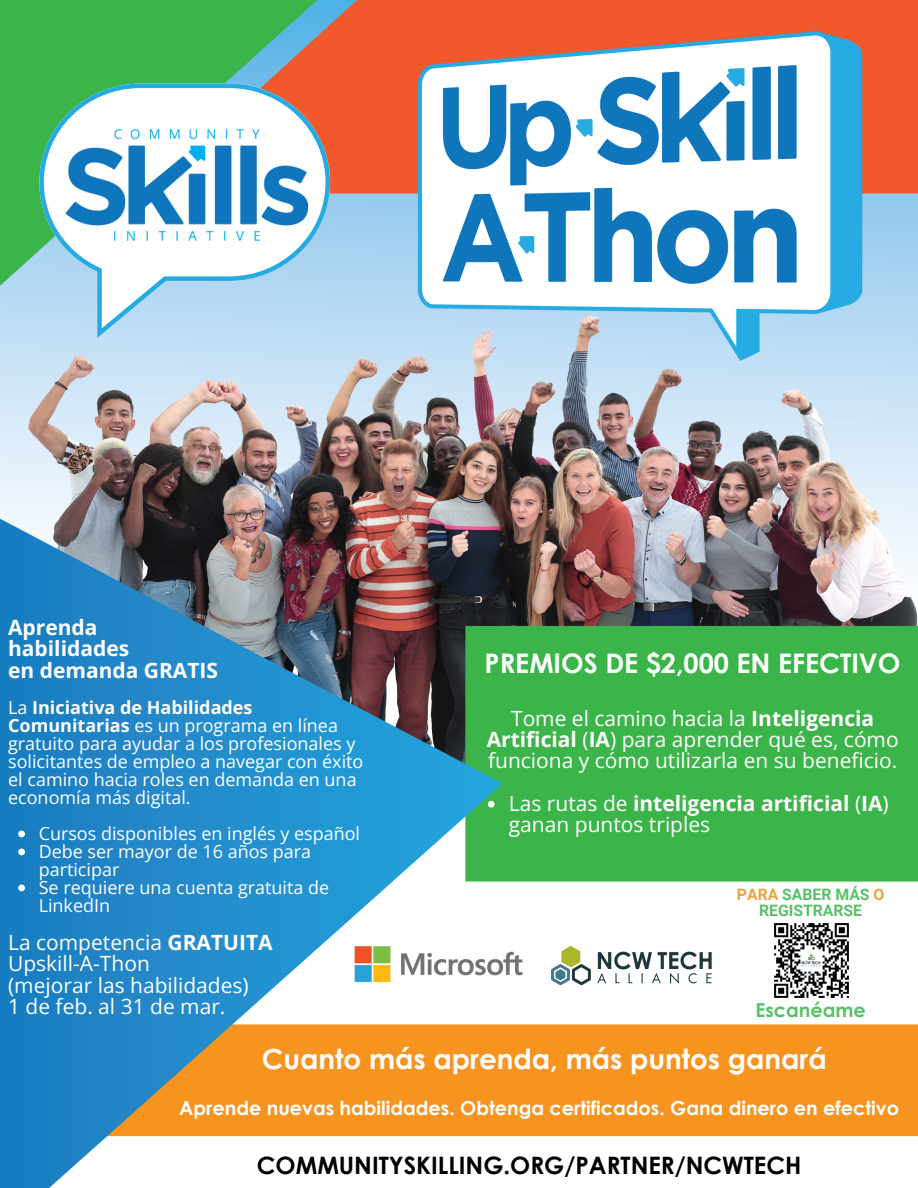
<style>
.page{position:relative;width:918px;height:1188px;background:#fff}
.page>*{position:absolute;margin:0;border:0;box-sizing:border-box;transform-origin:0 0}
.t1{font:700 27.75px "Century Gothic";color:#fff}
.t2{font:700 27px "Century Gothic";color:#fff}
.t3{font:700 24px "Century Gothic";color:#000}
.t4{font:21px/21.3px "Open Sans";color:#fff}
.t5{font:700 21px/21.3px "Open Sans";color:#fff}
.t6{font:700 19.35px "Century Gothic";color:#fff}
.t7{font:700 19.35px "Century Gothic";color:#5ac06a}
.t8{font:18px/18px "Open Sans";color:#fff}
.t9{font:700 15.75px/15.8px "Roboto";color:#5ac06a;text-align:center}
.s1{font-weight:700}
.s2{color:#eba340}
</style>
<div class="page">
<img style="left:0;top:0;width:918px;height:1188px">
<img style="left:551px;top:946px;width:169px;height:41px">
<div style="left:740px;top:912px;width:172px;height:95px;background:#fff"></div>
<img style="left:774px;top:923px;width:75px;height:75px">
<svg style="left:39px;top:84px;width:291px;height:197px"></svg>
<img style="left:57px;top:113px;width:256px;height:142px">
<svg style="left:488px;top:801px;width:7px;height:7px"></svg>
<svg style="left:18px;top:831px;width:7px;height:6px"></svg>
<svg style="left:18px;top:849px;width:7px;height:6px"></svg>
<svg style="left:18px;top:885px;width:7px;height:6px"></svg>
<h5 class="t5" style="left:8px;top:616px;width:212px">Aprenda habilidades<br>en demanda GRATIS</h5>
<h5 class="t8" style="left:8px;top:698px;width:357px">La <span class="s1">Iniciativa de Habilidades Comunitarias</span> es un programa en línea gratuito para ayudar a los profesionales y solicitantes de empleo a navegar con éxito el camino hacia roles en demanda en una economía más digital.</h5>
<p class="t8" style="left:39px;top:824px;width:323px">Cursos disponibles en inglés y español</p>
<p class="t8" style="left:39px;top:842px;width:274px">Debe ser mayor de 16 años para participar</p>
<p class="t8" style="left:39px;top:878px;width:292px">Se requiere una cuenta gratuita de<br>LinkedIn</p>
<p class="t4" style="left:8px;top:931px;width:266px">La competencia <span class="s1">GRATUITA<br></span>Upskill-A-Thon<br>(mejorar las habilidades)<br>1 de feb. al 31 de mar.</p>
<h4 class="t1" style="left:262px;top:1041px;width:566px">Cuanto más aprenda, más puntos ganará</h4>
<h1 class="t2" style="left:485px;top:646px;width:417px">PREMIOS DE $2,000 EN EFECTIVO</h1>
<h6 class="t4" style="left:487px;top:707px;width:414px;text-align:center">Tome el camino hacia la <span class="s1">Inteligencia<br>Artificial</span> (<span class="s1">IA</span>) para aprender qué es, cómo funciona y cómo utilizarla en su beneficio.</h6>
<h5 class="t4" style="left:509px;top:792px;width:381px">Las rutas de <span class="s1">inteligencia artificial</span> (<span class="s1">IA</span>) ganan puntos triples</h5>
<h2 class="t9" style="left:737px;top:887px;width:149px"><span class="s2">PARA</span> SABER MÁS <span class="s2">O<br></span>REGISTRARSE</h2>
<h4 class="t7" style="left:755px;top:998px;width:112px">Escanéame</h4>
<h6 class="t6" style="left:179px;top:1095px;width:721px">Aprende nuevas habilidades. Obtenga certificados. Gana dinero en efectivo</h6>
<h6 class="t3" style="left:257px;top:1150px;width:546px">COMMUNITYSKILLING.ORG/PARTNER/NCWTECH</h6>
</div>
